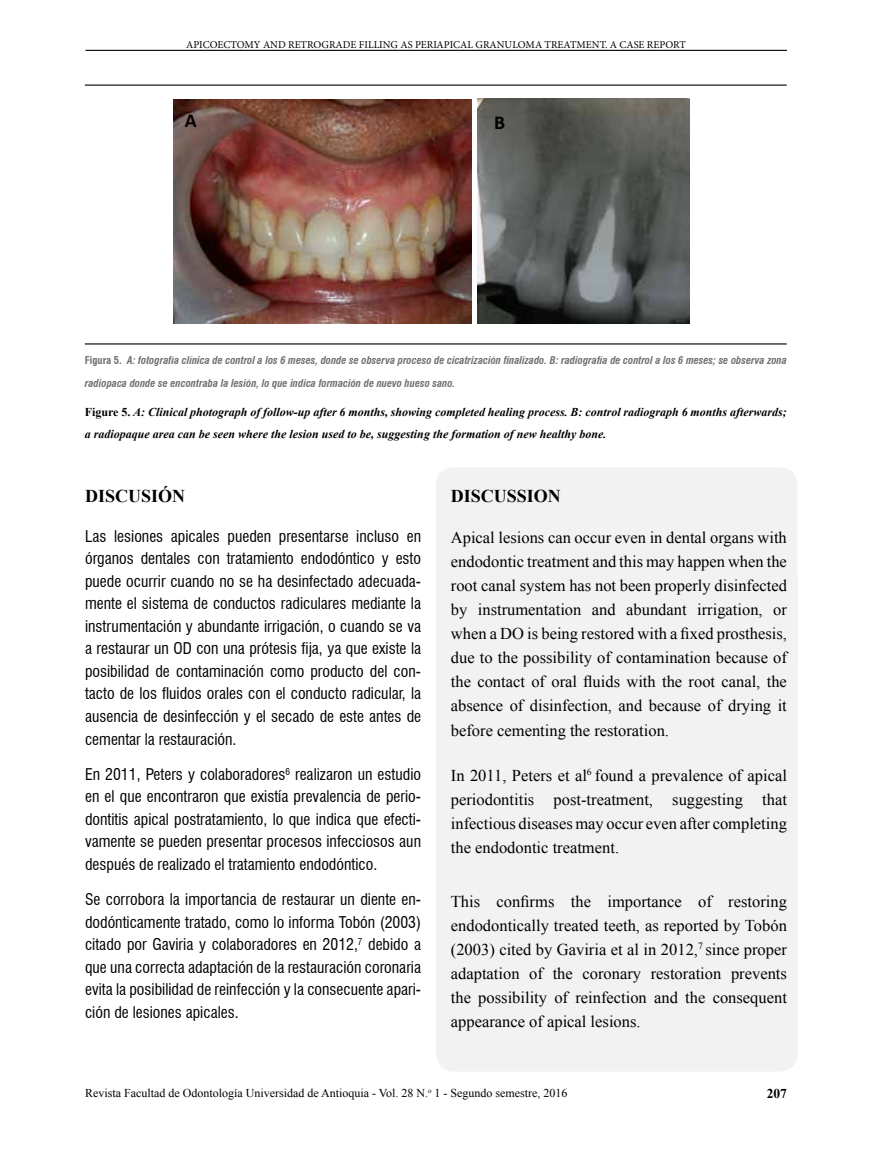
<style>
.page{position:relative;width:872px;height:1149px;background:#fff}
.page>*{position:absolute;margin:0;border:0;box-sizing:border-box;transform-origin:0 0}
.t1{font:700 19.65px "Calibri";color:#000}
.t2{font:700 18px "Times New Roman";color:#000}
.t3{font:16.5px/24px "Times New Roman";color:#000;text-align:justify}
.t4{font:condensed 15.75px/22.5px "Swiss 721 BT";color:#000;text-align:justify}
.t5{font:700 13.5px "Times New Roman";color:#000}
.t6{font:italic 700 12px/22.5px "Times New Roman";color:#000}
.t7{font:12px "Times New Roman";color:#000}
.t8{font:italic 700 condensed 10.5px/22.5px "Swiss 721 BT";color:#706f6f}
.t9{font:10.5px "Minion Pro";color:#000}
.s1{font-style:normal}
</style>
<div class="page">
<hr style="left:85px;top:50px;width:702px;height:1px;background:#000">
<div style="left:436px;top:72px;width:361px;height:999px;background:#f2f2f2;border-radius:18px"></div>
<div style="left:422px;top:62px;width:391px;height:516px;background:#fff"></div>
<div style="left:436px;top:467px;width:361px;height:203px;background:#f2f2f2;border-radius:18px"></div>
<hr style="left:85px;top:84px;width:701px;height:2px;background:#000">
<hr style="left:85px;top:343px;width:701px;height:1px;background:#000">
<img style="left:173px;top:99px;width:298px;height:224px">
<img style="left:478px;top:99px;width:211px;height:224px">
<p class="t9" style="left:186px;top:37px;width:501px">APICOECTOMY AND RETROGRADE FILLING AS PERIAPICAL GRANULOMA TREATMENT. A CASE REPORT</p>
<p class="t1" style="left:185px;top:108px;width:13px">A</p>
<p class="t1" style="left:494px;top:110px;width:13px">B</p>
<p class="t8" style="left:85px;top:349px;width:703px"><span class="s1">Figura 5.</span> A: fotografía clínica de control a los 6 meses, donde se observa proceso de cicatrización finalizado. B: radiografía de control a los 6 meses; se observa zona radiopaca donde se encontraba la lesión, lo que indica formación de nuevo hueso sano.</p>
<p class="t6" style="left:85px;top:400px;width:703px"><span class="s1">Figure 5.</span> A: Clinical photograph of follow-up after 6 months, showing completed healing process. B: control radiograph 6 months afterwards; a radiopaque area can be seen where the lesion used to be, suggesting the formation of new healthy bone.</p>
<p class="t2" style="left:85px;top:483px;width:102px">DISCUSIÓN</p>
<p class="t4" style="left:85px;top:524px;width:337px">Las lesiones apicales pueden presentarse incluso en órganos dentales con tratamiento endodóntico y esto puede ocurrir cuando no se ha desinfectado adecuada&shy;mente el sistema de conductos radiculares mediante la instrumentación y abundante irrigación, o cuando se va a restaurar un OD con una prótesis fija, ya que existe la posibilidad de contaminación como producto del con&shy;tacto de los fluidos orales con el conducto radicular, la ausencia de desinfección y el secado de este antes de cementar la restauración.</p>
<p class="t4" style="left:85px;top:762px;width:337px">En 2011, Peters y colaboradores<sup>6</sup> realizaron un estudio en el que encontraron que existía prevalencia de perio&shy;dontitis apical postratamiento, lo que indica que efecti&shy;vamente se pueden presentar procesos infecciosos aun después de realizado el tratamiento endodóntico.</p>
<p class="t4" style="left:85px;top:887px;width:337px">Se corrobora la importancia de restaurar un diente en&shy;dodónticamente tratado, como lo informa Tobón (2003) citado por Gaviria y colaboradores en 2012,<sup>7</sup> debido a que una correcta adaptación de la restauración coronaria evita la posibilidad de reinfección y la consecuente apari&shy;ción de lesiones apicales.</p>
<p class="t2" style="left:451px;top:483px;width:112px">DISCUSSION</p>
<p class="t3" style="left:451px;top:525px;width:337px">Apical lesions can occur even in dental organs with endodontic treatment and this may happen when the root canal system has not been properly disinfected by instrumentation and abundant irrigation, or when a DO is being restored with a fixed prosthesis, due to the possibility of contamination because of the contact of oral fluids with the root canal, the absence of disinfection, and because of drying it before cementing the restoration.</p>
<p class="t3" style="left:451px;top:762px;width:337px">In 2011, Peters et al<sup>6</sup> found a prevalence of apical periodontitis post-treatment, suggesting that infectious diseases may occur even after completing the endodontic treatment.</p>
<p class="t3" style="left:451px;top:888px;width:337px">This confirms the importance of restoring endodontically treated teeth, as reported by Tobón (2003) cited by Gaviria et al in 2012,<sup>7</sup> since proper adaptation of the coronary restoration prevents the possibility of reinfection and the consequent appearance of apical lesions.</p>
<p class="t7" style="left:85px;top:1084px;width:484px">Revista Facultad de Odontología Universidad de Antioquia - Vol. 28 N.<sup>o</sup> 1 - Segundo semestre, 2016</p>
<p class="t5" style="left:766px;top:1083px;width:22px">207</p>
</div>
